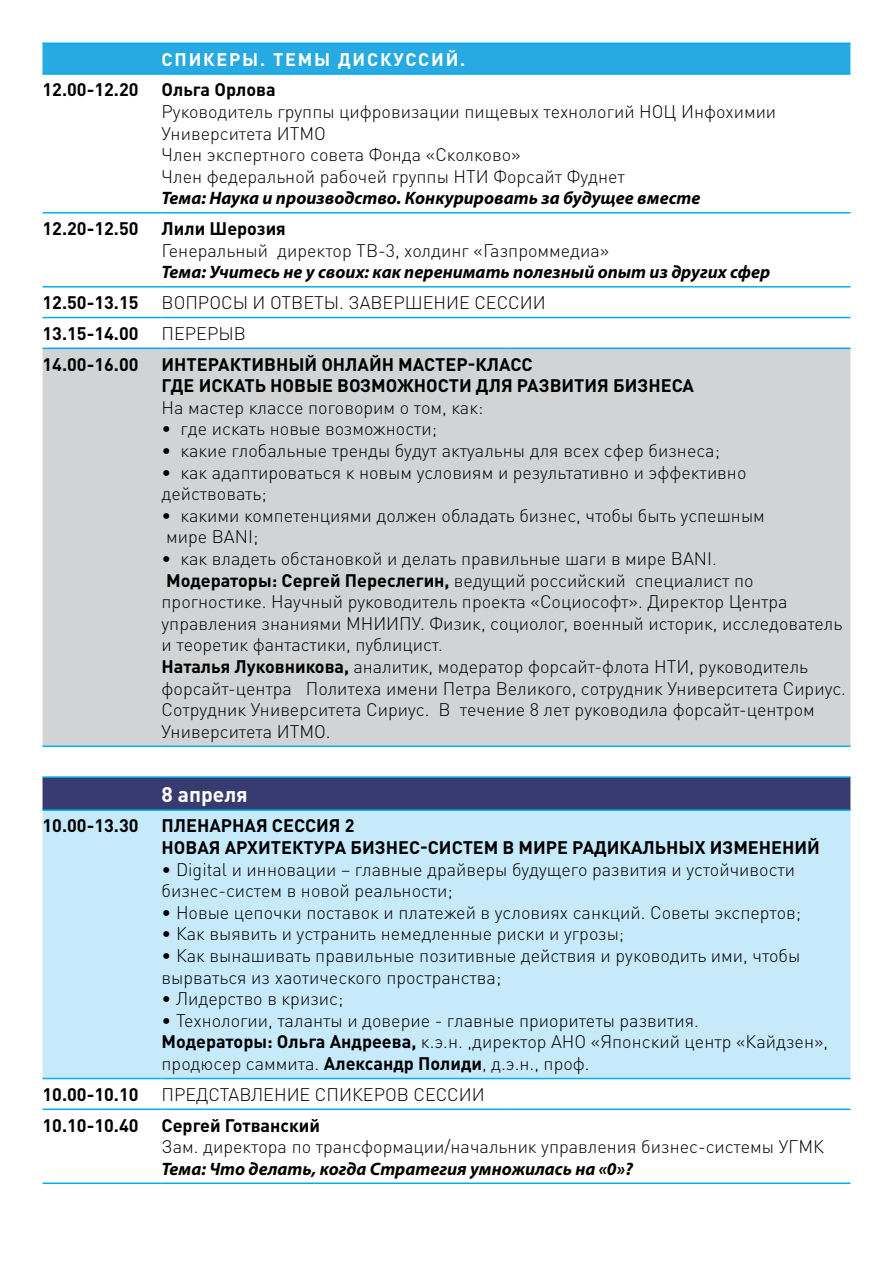
<style>
.page{position:relative;width:893px;height:1263px;background:#fff}
.page>*{position:absolute;margin:0;border:0;box-sizing:border-box;transform-origin:0 0}
.t1{font:700 21px "DIN Pro";color:#fff}
.t2{font:300 18px/21.6px "DIN Pro";color:#000}
.t3{font:700 18px/21.6px "DIN Pro";color:#000}
.t4{font:italic 700 18px "Myriad Pro";color:#000}
.t5{font:700 18px "DIN Pro";letter-spacing:.1em;color:#fff}
.s1{font-weight:700}
</style>
<div class="page">
<div style="left:43px;top:44px;width:807px;height:29px;background:#27aae1"></div>
<div style="left:43px;top:349px;width:807px;height:396px;background:#d1d3d4"></div>
<div style="left:43px;top:778px;width:807px;height:31px;background:#383b70"></div>
<div style="left:43px;top:811px;width:807px;height:267px;background:#c7eafb"></div>
<hr style="left:43px;top:43px;width:119px;height:1px;background:#00aeef">
<hr style="left:162px;top:43px;width:344px;height:1px;background:#00aeef">
<hr style="left:506px;top:43px;width:344px;height:1px;background:#00aeef">
<hr style="left:43px;top:73px;width:119px;height:2px;background:#00aeef">
<hr style="left:162px;top:73px;width:344px;height:2px;background:#00aeef">
<hr style="left:506px;top:73px;width:344px;height:2px;background:#00aeef">
<hr style="left:43px;top:212px;width:119px;height:2px;background:#00aeef">
<hr style="left:162px;top:212px;width:344px;height:2px;background:#00aeef">
<hr style="left:506px;top:212px;width:344px;height:2px;background:#00aeef">
<hr style="left:43px;top:286px;width:119px;height:1px;background:#00aeef">
<hr style="left:162px;top:286px;width:344px;height:1px;background:#00aeef">
<hr style="left:506px;top:286px;width:344px;height:1px;background:#00aeef">
<hr style="left:43px;top:317px;width:119px;height:1px;background:#00aeef">
<hr style="left:162px;top:317px;width:344px;height:1px;background:#00aeef">
<hr style="left:506px;top:317px;width:344px;height:1px;background:#00aeef">
<hr style="left:43px;top:776px;width:119px;height:2px;background:#00aeef">
<hr style="left:162px;top:776px;width:344px;height:2px;background:#00aeef">
<hr style="left:506px;top:776px;width:344px;height:2px;background:#00aeef">
<hr style="left:43px;top:348px;width:119px;height:1px;background:#00aeef">
<hr style="left:162px;top:348px;width:344px;height:1px;background:#00aeef">
<hr style="left:506px;top:348px;width:344px;height:1px;background:#00aeef">
<hr style="left:43px;top:745px;width:119px;height:2px;background:#00aeef">
<hr style="left:43px;top:1108px;width:119px;height:2px;background:#00aeef">
<hr style="left:43px;top:1182px;width:119px;height:2px;background:#00aeef">
<hr style="left:162px;top:745px;width:344px;height:2px;background:#00aeef">
<hr style="left:506px;top:745px;width:344px;height:2px;background:#00aeef">
<hr style="left:162px;top:1108px;width:344px;height:2px;background:#00aeef">
<hr style="left:506px;top:1108px;width:344px;height:2px;background:#00aeef">
<hr style="left:162px;top:1182px;width:344px;height:2px;background:#00aeef">
<hr style="left:506px;top:1182px;width:344px;height:2px;background:#00aeef">
<hr style="left:43px;top:809px;width:119px;height:2px;background:#00aeef">
<hr style="left:162px;top:809px;width:344px;height:2px;background:#00aeef">
<hr style="left:506px;top:809px;width:344px;height:2px;background:#00aeef">
<hr style="left:43px;top:1078px;width:119px;height:1px;background:#00aeef">
<hr style="left:162px;top:1078px;width:344px;height:1px;background:#00aeef">
<hr style="left:506px;top:1078px;width:344px;height:1px;background:#00aeef">
<p class="t5" style="left:162px;top:47px;width:305px">Спикеры. Темы дискуссий.</p>
<p class="t3" style="left:43px;top:78px;width:98px">12.00-12.20</p>
<p class="t3" style="left:162px;top:78px;width:116px">Ольга Орлова</p>
<p class="t2" style="left:162px;top:100px;width:616px">Руководитель группы цифровизации пищевых технологий НОЦ Инфохимии Университета ИТМО<br>Член экспертного совета Фонда «Сколково»<br>Член федеральной рабочей группы НТИ Форсайт Фуднет</p>
<p class="t4" style="left:162px;top:187px;width:540px">Тема: Наука и производство. Конкурировать за будущее вместе</p>
<p class="t3" style="left:43px;top:217px;width:98px">12.20-12.50</p>
<p class="t3" style="left:162px;top:217px;width:126px">Лили Шерозия</p>
<p class="t2" style="left:162px;top:239px;width:449px">Генеральный директор ТВ-3, холдинг «Газпроммедиа»</p>
<p class="t4" style="left:162px;top:260px;width:610px">Тема: Учитесь не у своих: как перенимать полезный опыт из других сфер</p>
<p class="t3" style="left:43px;top:291px;width:98px">12.50-13.15</p>
<p class="t2" style="left:162px;top:291px;width:25px">Вопрос</p>
<p class="t2" style="left:233px;top:291px;width:49px">ы и отв</p>
<p class="t2" style="left:303px;top:291px;width:206px">еты. Заверш ени е сессии</p>
<p class="t3" style="left:43px;top:322px;width:98px">13.15-14.00</p>
<p class="t2" style="left:162px;top:322px;width:82px">Перерыв</p>
<p class="t3" style="left:43px;top:352px;width:98px">14.00-16.00</p>
<p class="t3" style="left:162px;top:352px;width:361px">И нтерактивный онлайн мастер-класс<br>ГДЕ ИСКАТЬ НОВЫЕ</p>
<p class="t3" style="left:337px;top:374px;width:13px">ВОЗМО</p>
<p class="t3" style="left:397px;top:374px;width:92px">ЖНОСТИ ДЛЯ</p>
<p class="t3" style="left:517px;top:374px;width:12px">РАЗВИ</p>
<p class="t3" style="left:574px;top:374px;width:52px">ТИЯ БИЗНЕ</p>
<p class="t3" style="left:672px;top:374px;width:24px">СА</p>
<p class="t2" style="left:162px;top:396px;width:323px">На мастер классе поговорим о том, как:</p>
<p class="t2" style="left:162px;top:417px;width:277px">• где искать новые возможности;</p>
<p class="t2" style="left:162px;top:439px;width:560px">• какие глобальные тренды будут актуальны для всех сфер бизнеса;</p>
<p class="t2" style="left:162px;top:460px;width:586px">• как адаптироваться к новым условиям и результативно и эффективно действовать;</p>
<p class="t2" style="left:162px;top:504px;width:605px">• какими компетенциями должен обладать бизнес, чтобы быть успешным мире BANI;</p>
<p class="t2" style="left:162px;top:547px;width:686px">• как владеть обстановкой и делать правильные шаги в мире BANI.<br><span class="s1">Модераторы: Сергей Переслегин,</span> ведущий российский специалист по прогностике. Научный руководитель проекта «Социософт». Директор Центра управления знаниями МНИИПУ. Физик, социолог, военный историк, исследователь и теоретик фантастики, публицист.<br><span class="s1">Наталья Луковникова,</span> аналитик, модератор форсайт-флота НТИ, руководитель форсайт-центра Политеха имени Петра Великого, сотрудник Университета Сириус.<br>Сотрудник Университета Сириус. В течение 8 лет руководила форсайт-центром Университета ИТМО.</p>
<p class="t1" style="left:162px;top:780px;width:88px">8 апреля</p>
<p class="t3" style="left:43px;top:814px;width:98px">10.00-13.30</p>
<p class="t3" style="left:162px;top:814px;width:660px">Пленарная сессия 2<br>Новая архитектура бизнес-систем в мире радикальных изменений</p>
<p class="t2" style="left:162px;top:857px;width:635px">• Digital и инновации – главные драйверы будущего развития и устойчивости бизнес-систем в новой реальности;</p>
<p class="t2" style="left:162px;top:901px;width:641px">• Новые цепочки поставок и платежей в условиях санкций. Советы экспертов;</p>
<p class="t2" style="left:162px;top:922px;width:464px">• Как выявить и устранить немедленные риски и угрозы;</p>
<p class="t2" style="left:162px;top:944px;width:640px">• Как вынашивать правильные позитивные действия и руководить ими, чтобы вырваться из хаотического пространства;</p>
<p class="t2" style="left:162px;top:987px;width:183px">• Лидерство в кризис;</p>
<p class="t2" style="left:162px;top:1009px;width:668px">• Технологии, таланты и доверие - главные приоритеты развития.<br><span class="s1">Модераторы: Ольга Андреева,</span> к.э.н. ,директор АНО «Японский центр «Кайдзен», продюсер саммита. <span class="s1">Александр Полиди</span>, д.э.н., проф.</p>
<p class="t3" style="left:43px;top:1083px;width:98px">10.00-10.10</p>
<p class="t2" style="left:162px;top:1083px;width:47px">Представл</p>
<p class="t2" style="left:263px;top:1083px;width:65px">ение спик</p>
<p class="t2" style="left:363px;top:1083px;width:23px">еров</p>
<p class="t2" style="left:413px;top:1083px;width:35px">сессии</p>
<p class="t3" style="left:43px;top:1113px;width:98px">10.10-10.40</p>
<p class="t3" style="left:162px;top:1113px;width:160px">Сергей Готванский</p>
<p class="t2" style="left:162px;top:1135px;width:664px">Зам. директора по трансформации/начальник управления бизнес-системы УГМК</p>
<p class="t4" style="left:162px;top:1157px;width:473px">Тема: Что делать, когда Стратегия умножилась на «0»?</p>
</div>
